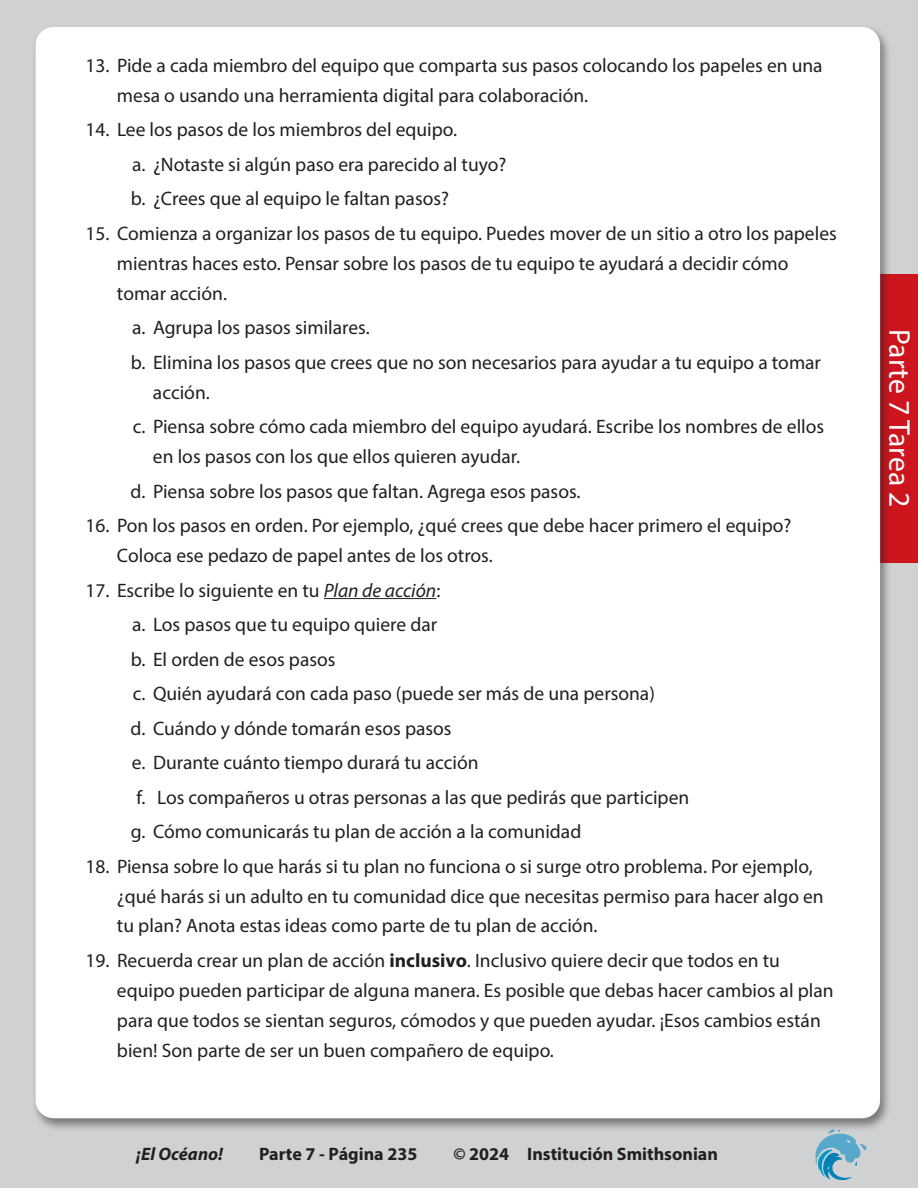
<style>
.page{position:relative;width:918px;height:1188px;background:#d0d1d3}
.page>*{position:absolute;margin:0;border:0;box-sizing:border-box;transform-origin:0 0}
.t1{font:30px "Myriad Pro";letter-spacing:-.005em;color:#fff}
.t2{font:19.5px/30px "Myriad Pro";color:#231f20}
.t3{font:700 18px "Myriad Pro";color:#231f20}
.t4{font:italic 700 18px "Myriad Pro";color:#231f20}
.s1{font-style:italic}
.s2{font-weight:700}
</style>
<div class="page">
<div style="left:879px;top:274px;width:39px;height:288px;background:#cd151d"></div>
<div style="left:31px;top:24px;width:861px;height:1108px;background:#231f20;opacity:.5"></div>
<div style="left:36px;top:27px;width:844px;height:1091px;background:#fff;border-radius:18px"></div>
<svg style="left:815px;top:1129px;width:52px;height:51px"></svg>
<hr style="left:324px;top:598px;width:112px;height:1px;background:#231f20">
<p class="t2" style="left:117px;top:50px;width:707px;text-indent:-32px">13. Pide a cada miembro del equipo que comparta sus pasos colocando los papeles en una mesa o usando una herramienta digital para colaboración.</p>
<p class="t2" style="left:85px;top:114px;width:373px">14. Lee los pasos de los miembros del equipo.</p>
<p class="t2" style="left:132px;top:149px;width:376px">a. ¿Notaste si algún paso era parecido al tuyo?</p>
<p class="t2" style="left:131px;top:183px;width:320px">b. ¿Crees que al equipo le faltan pasos?</p>
<p class="t2" style="left:117px;top:218px;width:721px;text-indent:-32px">15. Comienza a organizar los pasos de tu equipo. Puedes mover de un sitio a otro los papeles mientras haces esto. Pensar sobre los pasos de tu equipo te ayudará a decidir cómo tomar acción.</p>
<p class="t2" style="left:132px;top:312px;width:239px">a. Agrupa los pasos similares.</p>
<p class="t2" style="left:153px;top:347px;width:670px;text-indent:-22px">b. Elimina los pasos que crees que no son necesarios para ayudar a tu equipo a tomar acción.</p>
<p class="t2" style="left:153px;top:411px;width:673px;text-indent:-20px">c. Piensa sobre cómo cada miembro del equipo ayudará. Escribe los nombres de ellos en los pasos con los que ellos quieren ayudar.</p>
<p class="t2" style="left:131px;top:476px;width:451px">d. Piensa sobre los pasos que faltan. Agrega esos pasos.</p>
<p class="t2" style="left:117px;top:510px;width:676px;text-indent:-32px">16. Pon los pasos en orden. Por ejemplo, ¿qué crees que debe hacer primero el equipo?<br>Coloca ese pedazo de papel antes de los otros.</p>
<p class="t2" style="left:85px;top:575px;width:356px">17. Escribe lo siguiente en tu <span class="s1">Plan de acción</span>:</p>
<p class="t2" style="left:132px;top:609px;width:307px">a. Los pasos que tu equipo quiere dar</p>
<p class="t2" style="left:131px;top:644px;width:206px">b. El orden de esos pasos</p>
<p class="t2" style="left:133px;top:678px;width:523px">c. Quién ayudará con cada paso (puede ser más de una persona)</p>
<p class="t2" style="left:131px;top:713px;width:323px">d. Cuándo y dónde tomarán esos pasos</p>
<p class="t2" style="left:132px;top:747px;width:348px">e. Durante cuánto tiempo durará tu acción</p>
<p class="t2" style="left:136px;top:782px;width:554px">f. Los compañeros u otras personas a las que pedirás que participen</p>
<p class="t2" style="left:131px;top:816px;width:452px">g. Cómo comunicarás tu plan de acción a la comunidad</p>
<p class="t2" style="left:117px;top:851px;width:708px;text-indent:-32px">18. Piensa sobre lo que harás si tu plan no funciona o si surge otro problema. Por ejemplo, ¿qué harás si un adulto en tu comunidad dice que necesitas permiso para hacer algo en tu plan? Anota estas ideas como parte de tu plan de acción.</p>
<p class="t2" style="left:117px;top:945px;width:718px;text-indent:-32px">19. Recuerda crear un plan de acción <span class="s2">inclusivo</span>. Inclusivo quiere decir que todos en tu equipo pueden participar de alguna manera. Es posible que debas hacer cambios al plan para que todos se sientan seguros, cómodos y que pueden ayudar. ¡Esos cambios están bien! Son parte de ser un buen compañero de equipo.</p>
<p class="t4" style="left:136px;top:1142px;width:88px">¡El Océano!</p>
<p class="t3" style="left:259px;top:1142px;width:160px">Parte 7 - Página 235</p>
<p class="t3" style="left:453px;top:1142px;width:266px">© 2024 Institución Smithsonian</p>
<h1 class="t1" style="left:918px;top:329px;width:180px;rotate:90deg">Parte 7 Tarea 2</h1>
</div>
